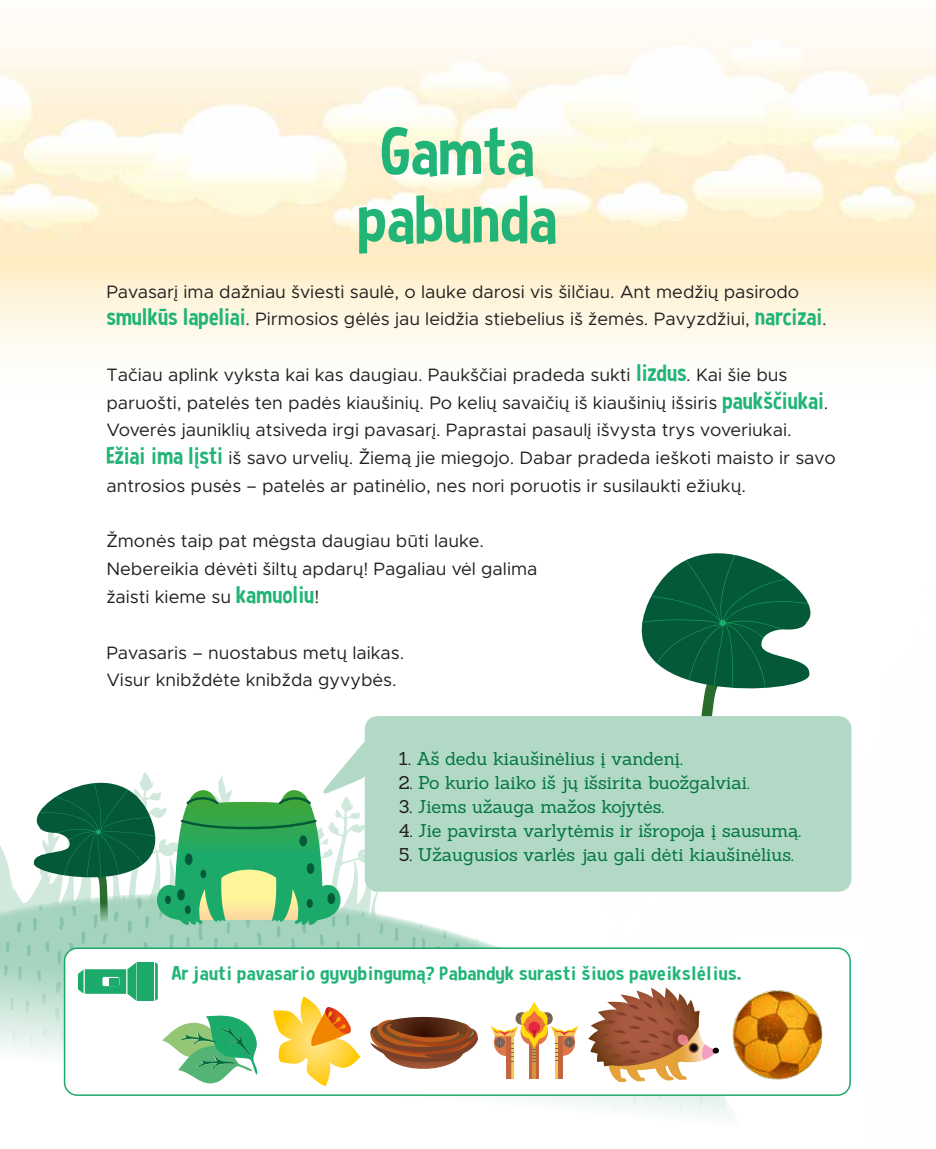
<style>
.page{position:relative;width:936px;height:1149px;background:#fff}
.page>*{position:absolute;margin:0;border:0;box-sizing:border-box;transform-origin:0 0}
.t1{font:67.5px/67.5px "Curse Casual";color:#21b476;text-align:center}
.t2{font:19.5px "Curse Casual";letter-spacing:.015em;color:#21b476;scale:1.1 1}
.t3{font:18px/27.8px "Metropolis";color:#231f20}
.t4{font:18px "Sanchez";letter-spacing:-.005em;color:#017441}
.s1{font-family:"Curse Casual";font-size:24px;color:#21b476}
.s2{color:#231f20}
</style>
<div class="page">
<img style="left:65px;top:940px;width:667px;height:179px">
<div style="left:65px;top:947px;width:785px;height:147px;background:#fff;border-radius:13px"></div>
<div style="left:64px;top:947px;width:786px;height:148px;border:2px solid #1caa6a;border-radius:13px"></div>
<svg style="left:588px;top:891px;width:130px;height:190px"></svg>
<img style="left:731px;top:990px;width:105px;height:107px">
<svg style="left:734px;top:992px;width:88px;height:86px"></svg>
<div style="left:507px;top:1035px;width:7px;height:43px;background:#c3663e"></div>
<hr style="left:511px;top:1035px;width:3px;height:43px;background:#f4c85a">
<svg style="left:557px;top:1061px;width:5px;height:17px"></svg>
<hr style="left:555px;top:1035px;width:2px;height:43px;background:#f4c85a">
<div style="left:529px;top:1043px;width:10px;height:35px;background:#c3663e"></div>
<hr style="left:532px;top:1043px;width:4px;height:35px;background:#d8923f">
<svg style="left:490px;top:1002px;width:88px;height:59px"></svg>
<svg style="left:642px;top:554px;width:166px;height:161px"></svg>
<div style="left:365px;top:715px;width:486px;height:176px;background:#b1d9c5;border-radius:13px"></div>
<svg style="left:0;top:737px;width:478px;height:351px"></svg>
<h1 class="t1" style="left:357px;top:116px;width:201px">Gamta pabunda</h1>
<p class="t3" style="left:106px;top:277px;width:721px">Pavasarį ima dažniau šviesti saulė, o lauke darosi vis šilčiau. Ant medžių pasirodo <span class="s1">smulkūs lapeliai</span>. Pirmosios gėlės jau leidžia stiebelius iš žemės. Pavyzdžiui, <span class="s1">narcizai</span>.</p>
<p class="t3" style="left:106px;top:360px;width:730px">Tačiau aplink vyksta kai kas daugiau. Paukščiai pradeda sukti <span class="s1">lizdus</span>. Kai šie bus paruošti, patelės ten padės kiaušinių. Po kelių savaičių iš kiaušinių išsiris <span class="s1">paukščiukai</span>.<br>Voverės jauniklių atsiveda irgi pavasarį. Paprastai pasaulį išvysta trys voveriukai.<br><span class="s1">Ežiai ima lįsti</span> iš savo urvelių. Žiemą jie miegojo. Dabar pradeda ieškoti maisto ir savo antrosios pusės – patelės ar patinėlio, nes nori poruotis ir susilaukti ežiukų.</p>
<p class="t3" style="left:106px;top:527px;width:432px">Žmonės taip pat mėgsta daugiau būti lauke.<br>Nebereikia dėvėti šiltų apdarų! Pagaliau vėl galima žaisti kieme su <span class="s1">kamuoliu</span>!</p>
<p class="t3" style="left:106px;top:638px;width:299px">Pavasaris – nuostabus metų laikas.<br>Visur knibždėte knibžda gyvybės.</p>
<p class="t4" style="left:399px;top:746px;width:285px"><span class="s2">1.</span> Aš dedu kiaušinėlius į vandenį.</p>
<p class="t4" style="left:399px;top:770px;width:352px"><span class="s2">2.</span> Po kurio laiko iš jų išsirita buožgalviai.</p>
<p class="t4" style="left:399px;top:794px;width:267px"><span class="s2">3.</span> Jiems užauga mažos kojytės.</p>
<p class="t4" style="left:399px;top:818px;width:404px"><span class="s2">4.</span> Jie pavirsta varlytėmis ir išropoja į sausumą.</p>
<p class="t4" style="left:399px;top:842px;width:396px"><span class="s2">5.</span> Užaugusios varlės jau gali dėti kiaušinėlius.</p>
<p class="t2" style="left:172px;top:961px;width:519px">Ar jauti pavasario gyvybingumą? Pabandyk surasti šiuos paveikslėlius.</p>
</div>
